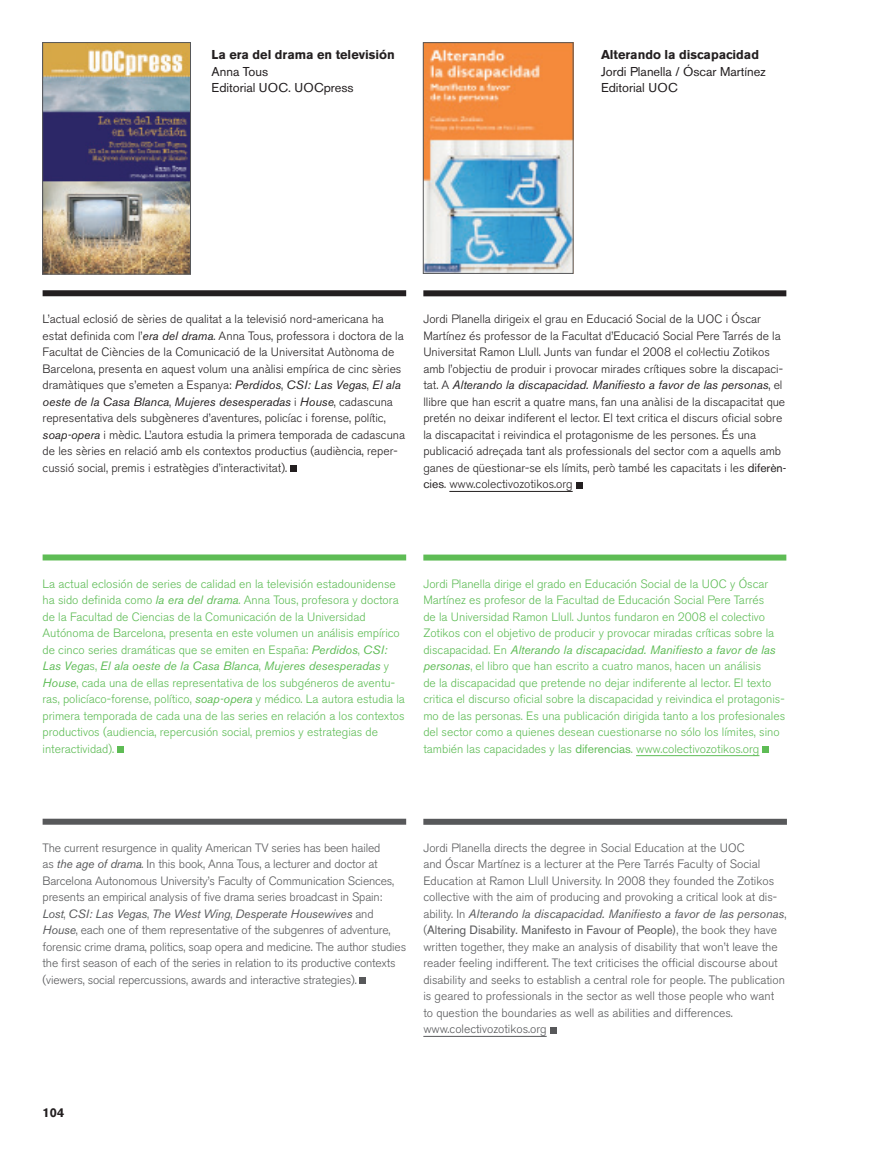
<style>
.page{position:relative;width:893px;height:1149px;background:#fff}
.page>*{position:absolute;margin:0;border:0;box-sizing:border-box;transform-origin:0 0}
.TXT_LECTURA_BANDER{font:12.75px "Akzidenz Grotesk BE";color:#231f20}
.TXT_LECTURA_BANDER-2{font:700 12.75px "Akzidenz Grotesk BE";color:#231f20}
.TXT_CORPORATIVO_BA{font:300 12px/16.5px "Akzidenz Grotesk BE";color:#5ebc55}
.TXT_CORPORATIVO_BA-2{font:300 12px/16.5px "Akzidenz Grotesk BE";color:#231f20}
.TXT_CORPORATIVO_BA-3{font:300 12px/16.5px "Akzidenz Grotesk BE";color:#57585a}
.s1{font-weight:400;font-style:italic}
.s2{font-weight:400}
</style>
<div class="page">
<img style="left:45px;top:44px;width:144px;height:228px">
<div style="left:43px;top:42px;width:148px;height:232px;border:1px solid #57585a"></div>
<div style="left:43px;top:554px;width:363px;height:6px;background:#5ebc55"></div>
<div style="left:43px;top:290px;width:363px;height:6px;background:#231f20"></div>
<div style="left:43px;top:818px;width:363px;height:6px;background:#57585a"></div>
<div style="left:290px;top:465px;width:7px;height:7px;background:#231f20"></div>
<svg style="left:118px;top:746px;width:6px;height:6px"></svg>
<svg style="left:360px;top:977px;width:6px;height:6px"></svg>
<hr style="left:449px;top:491px;width:124px;height:1px;background:#231f20">
<svg style="left:576px;top:482px;width:6px;height:6px"></svg>
<hr style="left:636px;top:755px;width:123px;height:1px;background:#5ebc55">
<svg style="left:763px;top:746px;width:6px;height:6px"></svg>
<hr style="left:423px;top:1035px;width:124px;height:1px;background:#57585a">
<div style="left:550px;top:1026px;width:6px;height:7px;background:#57585a"></div>
<img style="left:425px;top:45px;width:146px;height:226px">
<div style="left:423px;top:43px;width:150px;height:230px;border:1px solid #57585a"></div>
<div style="left:423px;top:554px;width:363px;height:6px;background:#5ebc55"></div>
<div style="left:423px;top:290px;width:363px;height:6px;background:#231f20"></div>
<div style="left:423px;top:818px;width:364px;height:6px;background:#57585a"></div>
<p class="TXT_LECTURA_BANDER-2" style="left:212px;top:47px;width:185px">La era del drama en televisión</p>
<p class="TXT_LECTURA_BANDER" style="left:212px;top:63px;width:58px">Anna Tous</p>
<p class="TXT_LECTURA_BANDER" style="left:212px;top:80px;width:144px">Editorial UOC. UOCpress</p>
<p class="TXT_LECTURA_BANDER-2" style="left:601px;top:47px;width:160px">Alterando la discapacidad</p>
<p class="TXT_LECTURA_BANDER" style="left:601px;top:63px;width:166px">Jordi Planella / Óscar Martínez</p>
<p class="TXT_LECTURA_BANDER" style="left:601px;top:80px;width:78px">Editorial UOC</p>
<p class="TXT_CORPORATIVO_BA-2" style="left:43px;top:311px;width:364px">L’actual eclosió de sèries de qualitat a la televisió nord-americana ha estat definida com l’<span class="s1">era del drama</span>. Anna Tous, professora i doctora de la Facultat de Ciències de la Comunicació de la Universitat Autònoma de Barcelona, presenta en aquest volum una anàlisi empírica de cinc sèries dramàtiques que s’emeten a Espanya: <span class="s1">Perdidos</span>, <span class="s1">CSI: Las Vegas</span>, <span class="s1">El ala oeste de la Casa Blanca</span>, <span class="s1">Mujeres desesperadas</span> i <span class="s1">House</span>, cadascuna representativa dels subgèneres d’aventures, policíac i forense, polític, <span class="s1">soap-opera</span> i mèdic. L’autora estudia la primera temporada de cadascuna de les sèries en relació amb els contextos productius (audiència, reper&shy;cussió social, premis i estratègies d’interactivitat).</p>
<p class="TXT_CORPORATIVO_BA-2" style="left:423px;top:311px;width:364px">Jordi Planella dirigeix el grau en Educació Social de la UOC i Óscar Martínez és professor de la Facultat d’Educació Social Pere Tarrés de la Universitat Ramon Llull. Junts van fundar el 2008 el col·lectiu Zotikos amb l’objectiu de produir i provocar mirades crítiques sobre la discapaci&shy;tat. A <span class="s1">Alterando la discapacidad. Manifiesto a favor de las personas</span>, el llibre que han escrit a quatre mans, fan una anàlisi de la discapacitat que pretén no deixar indiferent el lector. El text critica el discurs oficial sobre la discapacitat i reivindica el protagonisme de les persones. És una publicació adreçada tant als professionals del sector com a aquells amb ganes de qüestionar-se els límits, però també les capacitats i les <span class="s2">diferèn&shy;cies</span>. www.colectivozotikos.org</p>
<p class="TXT_CORPORATIVO_BA" style="left:43px;top:575px;width:364px">La actual eclosión de series de calidad en la televisión estadounidense ha sido definida como <span class="s1">la era del drama</span>. Anna Tous, profesora y doctora de la Facultad de Ciencias de la Comunicación de la Universidad Autónoma de Barcelona, presenta en este volumen un análisis empírico de cinco series dramáticas que se emiten en España: <span class="s1">Perdidos</span>, <span class="s1">CSI:<br>Las Vega</span>s, <span class="s1">El ala oeste de la Casa Blanca</span>, <span class="s1">Mujeres desesperadas</span> y <span class="s1">House</span>, cada una de ellas representativa de los subgéneros de aventu&shy;ras, policíaco-forense, político, <span class="s1">soap-opera</span> y médico. La autora estudia la primera temporada de cada una de las series en relación a los contextos productivos (audiencia, repercusión social, premios y estrategias de interactividad).</p>
<p class="TXT_CORPORATIVO_BA" style="left:423px;top:575px;width:363px">Jordi Planella dirige el grado en Educación Social de la UOC y Óscar Martínez es profesor de la Facultad de Educación Social Pere Tarrés<br>de la Universidad Ramon Llull. Juntos fundaron en 2008 el colectivo Zotikos con el objetivo de producir y provocar miradas críticas sobre la discapacidad. En <span class="s1">Alterando la discapacidad. Manifiesto a favor de las personas</span>, el libro que han escrito a cuatro manos, hacen un análisis<br>de la discapacidad que pretende no dejar indiferente al lector. El texto critica el discurso oficial sobre la discapacidad y reivindica el protagonis&shy;mo de las personas. Es una publicación dirigida tanto a los profesionales del sector como a quienes desean cuestionarse no sólo los límites, sino también las capacidades y las <span class="s2">diferencias</span>. www.colectivozotikos.org</p>
<p class="TXT_CORPORATIVO_BA-3" style="left:43px;top:839px;width:365px">The current resurgence in quality American TV series has been hailed<br>as <span class="s1">the age of drama</span>. In this book, Anna Tous, a lecturer and doctor at Barcelona Autonomous University’s Faculty of Communication Sciences, presents an empirical analysis of five drama series broadcast in Spain:<br><span class="s1">Lost</span>, <span class="s1">CSI: Las Vegas</span>, <span class="s1">The West Wing</span>, <span class="s1">Desperate Housewives</span> and <span class="s1">House</span>, each one of them representative of the subgenres of adventure, forensic crime drama, politics, soap opera and medicine. The author studies the first season of each of the series in relation to its productive contexts (viewers, social repercussions, awards and interactive strategies).</p>
<p class="TXT_CORPORATIVO_BA-3" style="left:423px;top:839px;width:364px">Jordi Planella directs the degree in Social Education at the UOC<br>and Óscar Martínez is a lecturer at the Pere Tarrés Faculty of Social Education at Ramon Llull University. In 2008 they founded the Zotikos collective with the aim of producing and provoking a critical look at dis&shy;ability. In <span class="s1">Alterando la discapacidad. Manifiesto a favor de las personas</span>, (<span class="s2">Altering Disability</span><span class="s1">.</span> <span class="s2">Manifesto in Favour of People)</span>, the book they have written together, they make an analysis of disability that won’t leave the reader feeling indifferent. The text criticises the official discourse about disability and seeks to establish a central role for people. The publication is geared to professionals in the sector as well those people who want to question the boundaries as well as abilities and differences. www.colectivozotikos.org</p>
<p class="TXT_LECTURA_BANDER-2" style="left:43px;top:1104px;width:23px">104</p>
</div>
